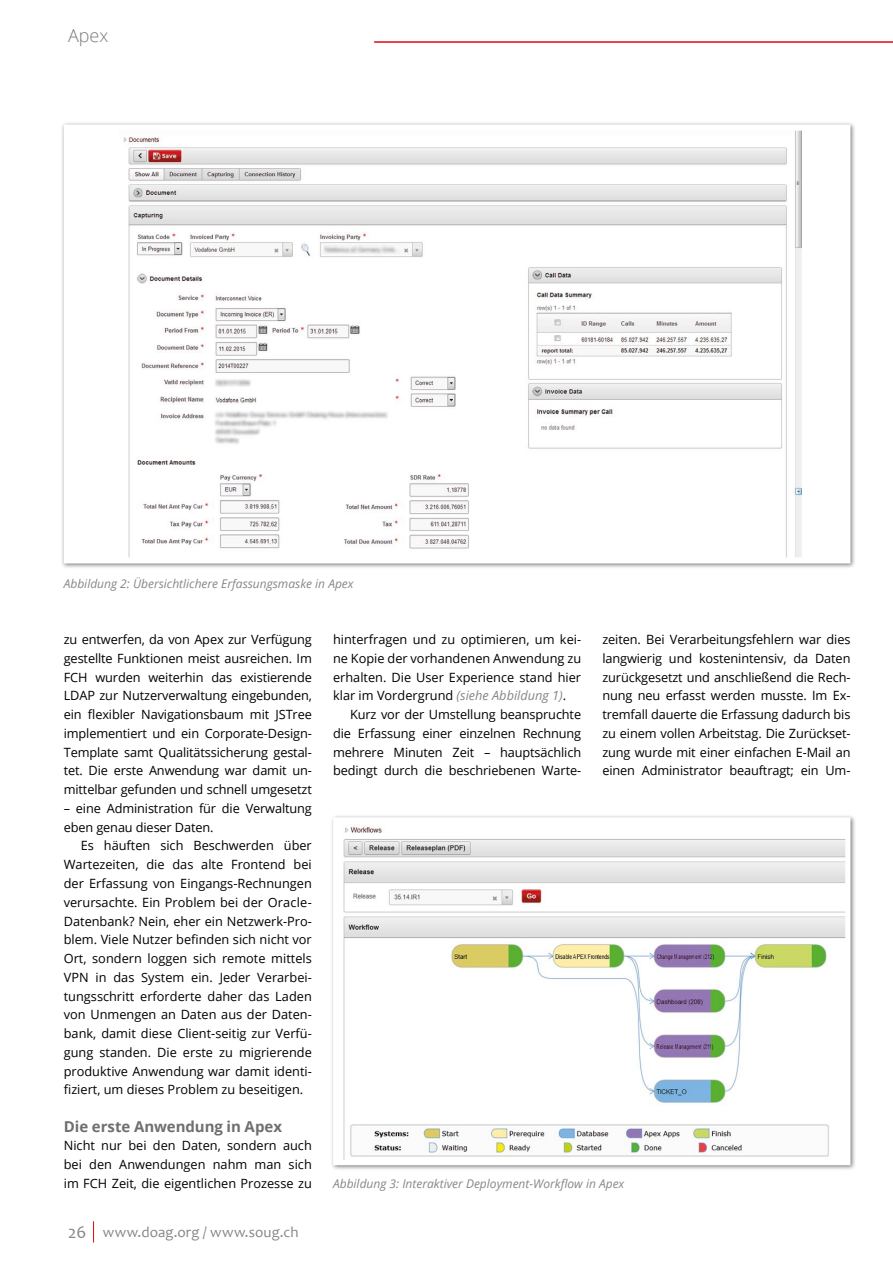
<style>
.page{position:relative;width:893px;height:1263px;background:#fff}
.page>*{position:absolute;margin:0;border:0;box-sizing:border-box;transform-origin:0 0}
.t1{font:300 18px "Open Sans";color:#7c7b7b}
.t2{font:15px "Candara";letter-spacing:.01em;color:#878787}
.t3{font:700 15px "Open Sans";color:#706f6f}
.t4{font:12.75px/18.8px "Open Sans";letter-spacing:-.01em;color:#000;text-align:justify}
.t5{font:italic 12px "Open Sans";color:#878787}
.s1{font-size:18px}
.s2{font-style:italic;color:#878787}
</style>
<div class="page">
<svg style="left:93px;top:1221px;width:1px;height:21px"></svg>
<hr style="left:374px;top:42px;width:519px;height:1px;background:#e30613">
<svg style="left:62px;top:123px;width:791px;height:443px"></svg>
<svg style="left:332px;top:816px;width:521px;height:352px"></svg>
<h1 class="t1" style="left:68px;top:24px;width:42px">Apex</h1>
<p class="t5" style="left:64px;top:575px;width:291px">Abbildung 2: Übersichtlichere Erfassungsmaske in Apex</p>
<p class="t4" style="left:64px;top:630px;width:250px">zu entwerfen, da von Apex zur Verfügung gestellte Funktionen meist ausreichen. Im FCH wurden weiterhin das existierende LDAP zur Nutzerverwaltung eingebunden, ein flexibler Navigationsbaum mit JSTree implementiert und ein Corporate-Design-Template samt Qualitätssicherung gestal&shy;tet. Die erste Anwendung war damit un&shy;mittelbar gefunden und schnell umgesetzt</p>
<p class="t4" style="left:64px;top:799px;width:250px">– eine Administration für die Verwaltung eben genau dieser Daten.</p>
<p class="t4" style="left:64px;top:836px;width:250px;text-indent:17px">Es häuften sich Beschwerden über Wartezeiten, die das alte Frontend bei der Erfassung von Eingangs-Rechnungen verursachte. Ein Problem bei der Oracle-Datenbank? Nein, eher ein Netzwerk-Pro&shy;blem. Viele Nutzer befinden sich nicht vor Ort, sondern loggen sich remote mittels VPN in das System ein. Jeder Verarbei&shy;tungsschritt erforderte daher das Laden von Unmengen an Daten aus der Daten&shy;bank, damit diese Client-seitig zur Verfü&shy;gung standen. Die erste zu migrierende produktive Anwendung war damit identi&shy;fiziert, um dieses Problem zu beseitigen.</p>
<p class="t3" style="left:64px;top:1116px;width:220px">Die erste Anwendung in Apex</p>
<p class="t4" style="left:64px;top:1136px;width:250px">Nicht nur bei den Daten, sondern auch bei den Anwendungen nahm man sich im FCH Zeit, die eigentlichen Prozesse zu</p>
<p class="t2" style="left:68px;top:1223px;width:232px"><span class="s1">26</span> www.doag.org / www.soug.ch</p>
<p class="t4" style="left:333px;top:630px;width:250px">hinterfragen und zu optimieren, um kei&shy;ne Kopie der vorhandenen Anwendung zu erhalten. Die User Experience stand hier klar im Vordergrund <span class="s2">(siehe Abbildung 1)</span>.</p>
<p class="t4" style="left:333px;top:705px;width:250px;text-indent:17px">Kurz vor der Umstellung beanspruchte die Erfassung einer einzelnen Rechnung mehrere Minuten Zeit – hauptsächlich bedingt durch die beschriebenen Warte-</p>
<p class="t4" style="left:602px;top:630px;width:250px">zeiten. Bei Verarbeitungsfehlern war dies langwierig und kostenintensiv, da Daten zurückgesetzt und anschließend die Rech&shy;nung neu erfasst werden musste. Im Ex&shy;tremfall dauerte die Erfassung dadurch bis zu einem vollen Arbeitstag. Die Zurückset&shy;zung wurde mit einer einfachen E-Mail an einen Administrator beauftragt; ein Um-</p>
<p class="t5" style="left:333px;top:1175px;width:293px">Abbildung 3: Interaktiver Deployment-Workflow in Apex</p>
</div>
